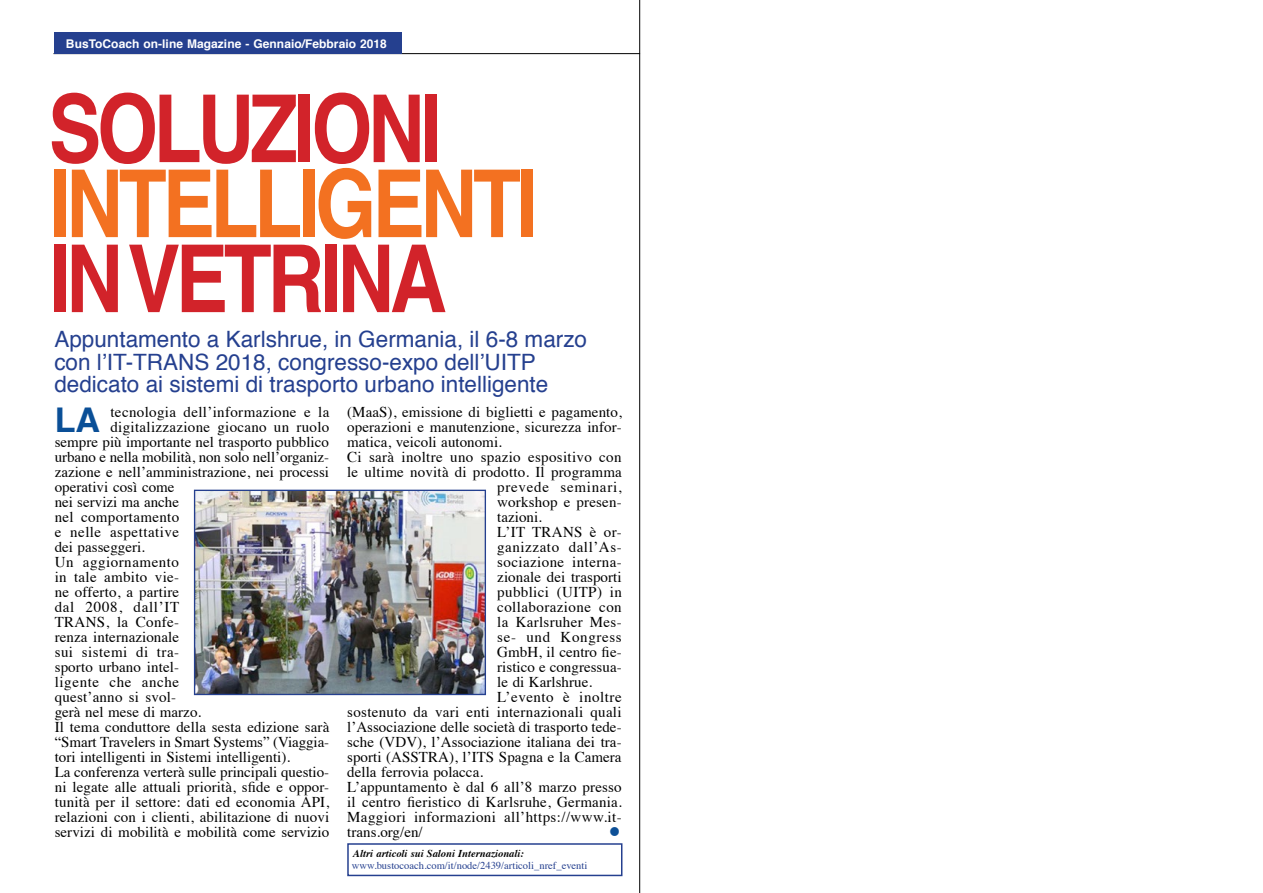
<style>
.page{position:relative;width:1263px;height:893px;background:#fff}
.page>*{position:absolute;margin:0;border:0;box-sizing:border-box;transform-origin:0 0}
.Paragraph_Style_2{font:700 93.75px "Helvetica";letter-spacing:-.055em;color:#d2232a;scale:.84 1}
.Paragraph_Style_2-2{font:700 93.75px "Helvetica";letter-spacing:-.055em;color:#f37121;scale:.84 1}
.corpo_testo_cap{font:700 34.05px "Helvetica";color:#0a4f97}
.corpo_testo{font:30px "Symbol";color:#0d5097}
.sommario{font:22.5px/22.5px "Helvetica";color:#25408f}
.corpo_testo-2{font:15px/15px "Times";letter-spacing:.01em;color:#000;text-align:justify}
.corpo_testo_cap-2{font:15px "Times";color:#000}
.corpo_testo_cap-3{font:15px "Times";letter-spacing:.02em;color:#000}
.corpo_testo_cap-4{font:15px "Times";letter-spacing:.025em;color:#000}
.corpo_testo_cap-5{font:15px "Times";letter-spacing:.03em;color:#000}
.corpo_testo-3{font:15px "Times";letter-spacing:.05em;color:#000}
.Testatina{font:700 12px "Helvetica";letter-spacing:.005em;color:#fff}
.corpo_testo-4{font:10.5px "Times";color:#25408f}
.corpo_testo-5{font:italic 700 10.5px "Times";color:#000}
</style>
<div class="page">
<hr style="left:54px;top:53px;width:586px;height:1px;background:#000">
<div style="left:54px;top:33px;width:348px;height:21px;background:#25408f"></div>
<hr style="left:639px;top:0;width:1px;height:893px;background:#000">
<img style="left:196px;top:492px;width:288px;height:201px">
<div style="left:194px;top:490px;width:292px;height:205px;border:1px solid #25408f"></div>
<div style="left:347px;top:843px;width:275px;height:33px;border:2px solid #25408f"></div>
<p class="Testatina" style="left:66px;top:34px;width:322px">BusToCoach on-line Magazine - Gennaio/Febbraio 2018</p>
<p class="Paragraph_Style_2" style="left:49px;top:53px;width:470px">SOLUZIONI</p>
<p class="Paragraph_Style_2-2" style="left:49px;top:128px;width:585px">INTELLIGENTI</p>
<p class="Paragraph_Style_2" style="left:49px;top:203px;width:475px">IN VETRINA</p>
<p class="sommario" style="left:54px;top:329px;width:534px">Appuntamento a Karlshrue, in Germania, il 6-8 marzo con l’IT-TRANS 2018, congresso-expo dell’UITP</p>
<p class="sommario" style="left:54px;top:374px;width:495px">dedicato ai sistemi di trasporto urbano intelligente</p>
<p class="corpo_testo_cap" style="left:55px;top:393px;width:47px">LA</p>
<p class="corpo_testo_cap-4" style="left:110px;top:398px;width:220px">tecnologia dell’informazione e la</p>
<p class="corpo_testo_cap-3" style="left:110px;top:413px;width:220px">digitalizzazione giocano un ruolo</p>
<p class="corpo_testo_cap-2" style="left:55px;top:428px;width:276px">sempre più importante nel trasporto pubblico</p>
<p class="corpo_testo_cap-2" style="left:55px;top:443px;width:276px">urbano e nella mobilità, non solo nell’organiz-</p>
<p class="corpo_testo_cap-2" style="left:55px;top:458px;width:276px">zazione e nell’amministrazione, nei processi</p>
<p class="corpo_testo_cap-2" style="left:55px;top:473px;width:121px">operativi così come</p>
<p class="corpo_testo_cap-2" style="left:55px;top:488px;width:126px">nei servizi ma anche</p>
<p class="corpo_testo_cap-3" style="left:55px;top:503px;width:126px">nel comportamento</p>
<p class="corpo_testo_cap-5" style="left:55px;top:518px;width:126px">e nelle aspettative</p>
<p class="corpo_testo_cap-2" style="left:55px;top:533px;width:92px">dei passeggeri.</p>
<p class="corpo_testo-2" style="left:55px;top:553px;width:148px;text-align:left">Un aggiornamento<br>in tale ambito vie-<br>ne offerto, a partire dal 2008, dall’IT<br>TRANS, la Confe&shy;renza internazionale sui sistemi di tra&shy;sporto urbano intel&shy;ligente che anche quest’anno si svol&shy;gerà nel mese di marzo.</p>
<p class="corpo_testo-2" style="left:55px;top:718px;width:276px">Il tema conduttore della sesta edizione sarà “Smart Travelers in Smart Systems” (Viaggia&shy;tori intelligenti in Sistemi intelligenti).</p>
<p class="corpo_testo-2" style="left:55px;top:763px;width:276px">La conferenza verterà sulle principali questio&shy;ni legate alle attuali priorità, sfide e oppor&shy;tunità per il settore: dati ed economia API, relazioni con i clienti, abilitazione di nuovi servizi di mobilità e mobilità come servizio</p>
<p class="corpo_testo-2" style="left:347px;top:403px;width:276px">(MaaS), emissione di biglietti e pagamento, operazioni e manutenzione, sicurezza infor&shy;matica, veicoli autonomi.</p>
<p class="corpo_testo-2" style="left:347px;top:448px;width:276px">Ci sarà inoltre uno spazio espositivo con</p>
<p class="corpo_testo-2" style="left:347px;top:463px;width:276px">le ultime novità di prodotto. Il programma</p>
<p class="corpo_testo-3" style="left:497px;top:473px;width:126px">prevede seminari,</p>
<p class="corpo_testo-2" style="left:497px;top:493px;width:126px">workshop e presen-</p>
<p class="corpo_testo-2" style="left:497px;top:508px;width:46px">tazioni.</p>
<p class="corpo_testo-2" style="left:497px;top:523px;width:126px">L’IT TRANS è or&shy;ganizzato dall’As&shy;sociazione interna&shy;zionale dei trasporti pubblici (UITP) in collaborazione con la Karlsruher Mes&shy;se- und Kongress GmbH, il centro fie&shy;ristico e congressua&shy;le di Karlshrue.</p>
<p class="corpo_testo-2" style="left:347px;top:688px;width:276px;text-indent:150px">L’evento è inoltre sostenuto da vari enti internazionali quali l’Associazione delle società di trasporto tede&shy;sche (VDV), l’Associazione italiana dei tra&shy;sporti (ASSTRA), l’ITS Spagna e la Camera della ferrovia polacca.</p>
<p class="corpo_testo-2" style="left:347px;top:778px;width:276px">L’appuntamento è dal 6 all’8 marzo presso il centro fieristico di Karlsruhe, Germania.<br>Maggiori informazioni all’https://www.it&shy;trans.org/en/</p>
<p class="corpo_testo" style="left:608px;top:818px;width:15px">•</p>
<p class="corpo_testo-5" style="left:353px;top:844px;width:172px">Altri articoli sui Saloni Internazionali:</p>
<p class="corpo_testo-4" style="left:352px;top:856px;width:237px">www.bustocoach.com/it/node/2439/articoli_nref_eventi</p>
</div>
